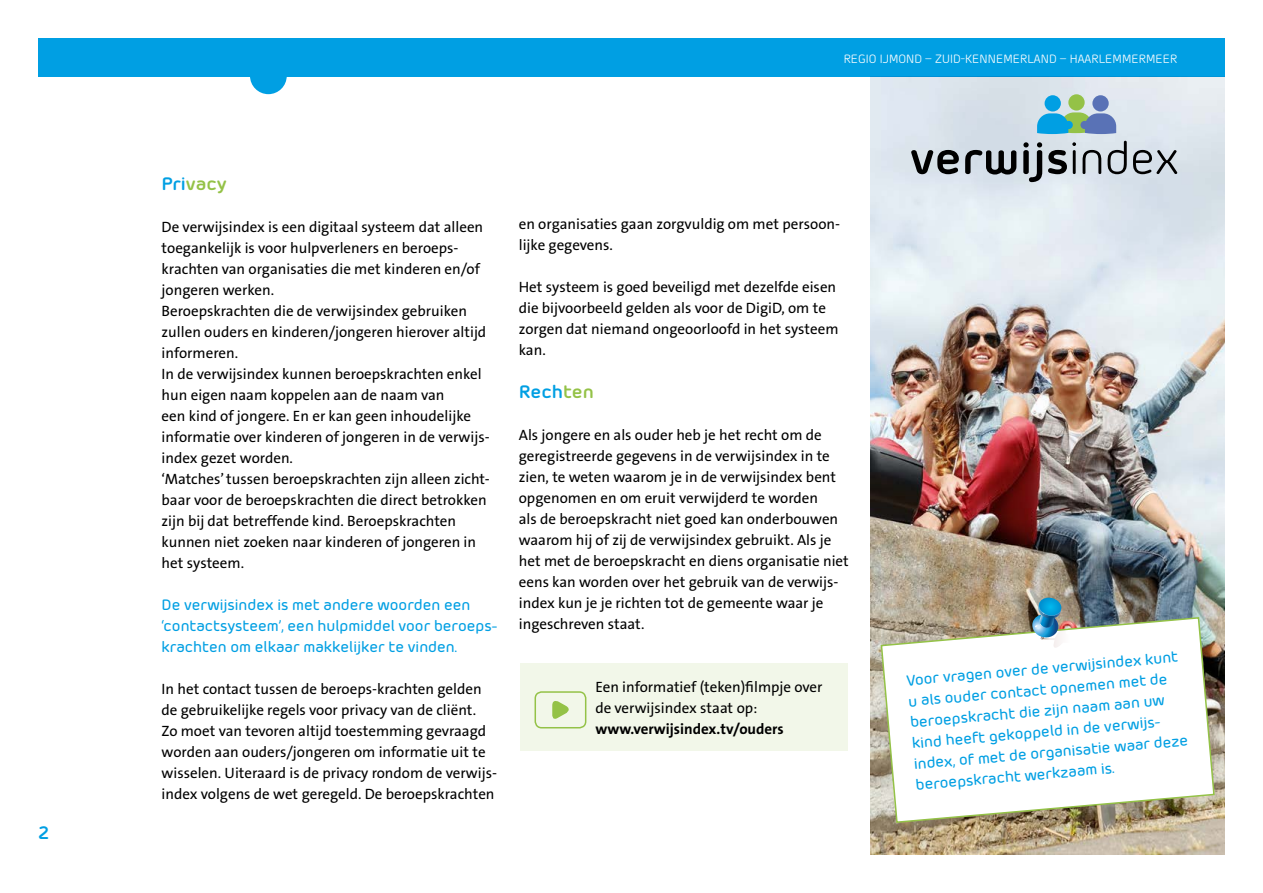
<style>
.page{position:relative;width:1263px;height:893px;background:#fff}
.page>*{position:absolute;margin:0;border:0;box-sizing:border-box;transform-origin:0 0}
.t1{font:700 18px "Morebi Rounded";color:#009fe3}
.t2{font:700 18px "Morebi Rounded";color:#94c247}
.t3{font:15px/21px "The Sans B5 Plain";color:#000}
.t4{font:500 15px/21px "Morebi Rounded";color:#009fe3}
.t5{font:700 15px "The Sans B7";color:#000}
.t6{font:12px "Morebi Rounded";letter-spacing:.005em;color:#fff}
.s1{color:#009fe3}
.s2{color:#94c247}
</style>
<div class="page">
<div style="left:520px;top:663px;width:327px;height:88px;background:#f2f7e9"></div>
<div style="left:38px;top:38px;width:1187px;height:39px;background:#009fe3"></div>
<img style="left:871px;top:77px;width:354px;height:778px">
<svg style="left:911px;top:141px;width:266px;height:41px;background:#a4abb2"></svg>
<div style="left:1068px;top:94px;width:17px;height:17px;background:#94c247;border-radius:50%"></div>
<div style="left:1044px;top:95px;width:17px;height:16px;background:#009fe3;border-radius:50%"></div>
<div style="left:1092px;top:95px;width:17px;height:16px;background:#5972b6;border-radius:50%"></div>
<svg style="left:1037px;top:112px;width:79px;height:22px;background:#57a1b9"></svg>
<div style="left:1080px;top:121px;width:9px;height:8px;background:#5972b6;border-radius:50%"></div>
<div style="left:250px;top:57px;width:37px;height:37px;background:#009fe3;border-radius:50%"></div>
<div style="left:534px;top:691px;width:52px;height:37px;border:2px solid #94c247;border-radius:6px"></div>
<svg style="left:552px;top:701px;width:17px;height:18px"></svg>
<svg style="left:880px;top:616px;width:335px;height:208px"></svg>
<img style="left:1031px;top:598px;width:47px;height:50px">
<p class="t1" style="left:38px;top:819px;width:13px">2</p>
<p class="t6" style="left:844px;top:51px;width:335px">REGIO IJMOND – ZUID-KENNEMERLAND – HAARLEMMERMEER</p>
<p class="t2" style="left:162px;top:171px;width:67px"><span class="s1">Pri</span>vacy</p>
<p class="t3" style="left:162px;top:218px;width:330px">De verwijsindex is een digitaal systeem dat alleen toegankelijk is voor hulpverleners en beroeps&shy;krachten van organisaties die met kinderen en/of jongeren werken.<br>Beroepskrachten die de verwijsindex gebruiken zullen ouders en kinderen/jongeren hierover altijd informeren.<br>In de verwijsindex kunnen beroepskrachten enkel hun eigen naam koppelen aan de naam van<br>een kind of jongere. En er kan geen inhoudelijke informatie over kinderen of jongeren in de verwijs&shy;index gezet worden.<br>‘Matches’ tussen beroepskrachten zijn alleen zicht&shy;baar voor de beroepskrachten die direct betrokken zijn bij dat betreffende kind. Beroepskrachten kunnen niet zoeken naar kinderen of jongeren in het systeem.</p>
<p class="t4" style="left:162px;top:593px;width:337px">De verwijsindex is met andere woorden een ‘contactsysteem’, een hulpmiddel voor beroeps&shy;krachten om elkaar makkelijker te vinden.</p>
<p class="t3" style="left:162px;top:680px;width:337px">In het contact tussen de beroeps-krachten gelden de gebruikelijke regels voor privacy van de cliënt.<br>Zo moet van tevoren altijd toestemming gevraagd worden aan ouders/jongeren om informatie uit te wisselen. Uiteraard is de privacy rondom de verwijs&shy;index volgens de wet geregeld. De beroepskrachten</p>
<p class="t3" style="left:519px;top:214px;width:323px">en organisaties gaan zorgvuldig om met persoon&shy;lijke gegevens.</p>
<p class="t3" style="left:519px;top:277px;width:321px">Het systeem is goed beveiligd met dezelfde eisen die bijvoorbeeld gelden als voor de DigiD, om te zorgen dat niemand ongeoorloofd in het systeem kan.</p>
<p class="t1" style="left:519px;top:378px;width:77px">Rech<span class="s2">ten</span></p>
<p class="t3" style="left:519px;top:425px;width:331px">Als jongere en als ouder heb je het recht om de geregistreerde gegevens in de verwijsindex in te zien, te weten waarom je in de verwijsindex bent opgenomen en om eruit verwijderd te worden<br>als de beroepskracht niet goed kan onderbouwen waarom hij of zij de verwijsindex gebruikt. Als je het met de beroepskracht en diens organisatie niet eens kan worden over het gebruik van de verwijs&shy;index kun je je richten tot de gemeente waar je ingeschreven staat.</p>
<p class="t3" style="left:595px;top:677px;width:229px">Een informatief (teken)filmpje over de verwijsindex staat op:</p>
<p class="t5" style="left:595px;top:721px;width:190px">www.verwijsindex.tv/ouders</p>
<p class="t4" style="left:905px;top:669px;width:277px;rotate:-5deg">Voor vragen over de verwijsindex kunt u als ouder contact opnemen met de beroepskracht die zijn naam aan uw kind heeft gekoppeld in de verwijs&shy;index, of met de organisatie waar deze beroepskracht werkzaam is.</p>
</div>
